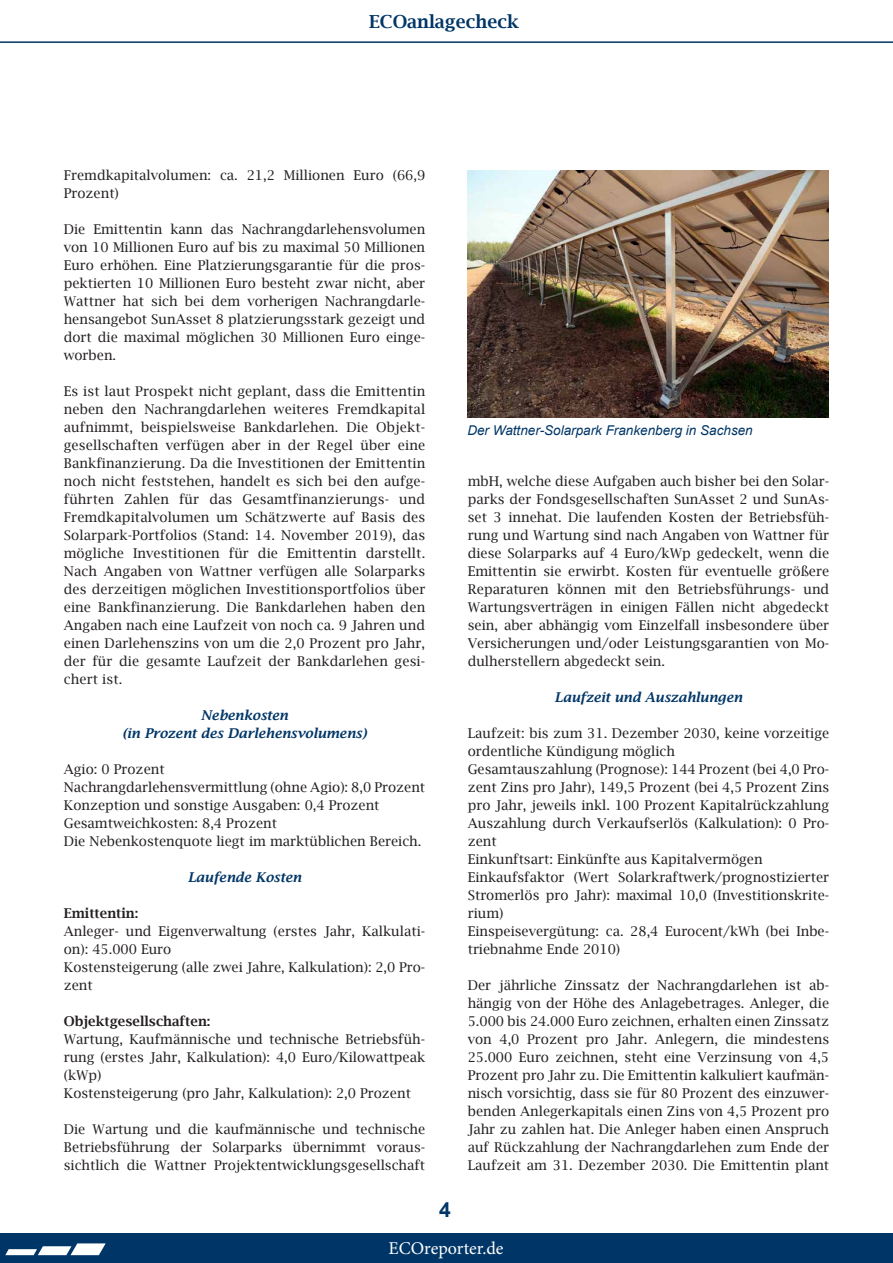
<style>
.page{position:relative;width:893px;height:1263px;background:#fff}
.page>*{position:absolute;margin:0;border:0;box-sizing:border-box;transform-origin:0 0}
.t1{font:700 21px "Arial";color:#003667}
.t2{font:18px "Minion Pro";color:#fff}
.t3{font:600 18px "Lucida Bright";color:#003667}
.t4{font:13.5px/18px "Lucida Bright";color:#231f20}
.t5{font:italic 600 13.5px/18px "Lucida Bright";color:#003667;text-align:center}
.t6{font:italic 13.5px "Arial";color:#003667}
.t7{font:600 13.5px "Lucida Bright";color:#231f20}
</style>
<div class="page">
<div style="left:0;top:1233px;width:893px;height:30px;background:#003667"></div>
<svg style="left:5px;top:1243px;width:101px;height:12px"></svg>
<hr style="left:0;top:41px;width:893px;height:2px;background:#003667">
<img style="left:467px;top:170px;width:362px;height:248px">
<h2 class="t3" style="left:369px;top:12px;width:151px">ECOanlagecheck</h2>
<p class="t4" style="left:64px;top:166px;width:363px">Fremdkapitalvolumen: ca. 21,2 Millionen Euro (66,9<br>Prozent)</p>
<p class="t4" style="left:64px;top:220px;width:363px;text-align:justify">Die Emittentin kann das Nachrangdarlehensvolumen von 10 Millionen Euro auf bis zu maximal 50 Millionen Euro erhöhen. Eine Platzierungsgarantie für die pros&shy;pektierten 10 Millionen Euro besteht zwar nicht, aber Wattner hat sich bei dem vorherigen Nachrangdarle&shy;hensangebot SunAsset 8 platzierungsstark gezeigt und dort die maximal möglichen 30 Millionen Euro einge&shy;worben.</p>
<p class="t4" style="left:64px;top:382px;width:363px;text-align:justify">Es ist laut Prospekt nicht geplant, dass die Emittentin neben den Nachrangdarlehen weiteres Fremdkapital aufnimmt, beispielsweise Bankdarlehen. Die Objekt&shy;gesellschaften verfügen aber in der Regel über eine Bankfinanzierung. Da die Investitionen der Emittentin noch nicht feststehen, handelt es sich bei den aufge&shy;führten Zahlen für das Gesamtfinanzierungs- und Fremdkapitalvolumen um Schätzwerte auf Basis des Solarpark-Portfolios (Stand: 14. November 2019), das mögliche Investitionen für die Emittentin darstellt.<br>Nach Angaben von Wattner verfügen alle Solarparks des derzeitigen möglichen Investitionsportfolios über eine Bankfinanzierung. Die Bankdarlehen haben den Angaben nach eine Laufzeit von noch ca. 9 Jahren und einen Darlehenszins von um die 2,0 Prozent pro Jahr, der für die gesamte Laufzeit der Bankdarlehen gesi&shy;chert ist.</p>
<p class="t5" style="left:122px;top:706px;width:246px">Nebenkosten<br>(in Prozent des Darlehensvolumens)</p>
<p class="t4" style="left:64px;top:760px;width:363px">Agio: 0 Prozent<br>Nachrangdarlehensvermittlung (ohne Agio): 8,0 Prozent Konzeption und sonstige Ausgaben: 0,4 Prozent Gesamtweichkosten: 8,4 Prozent<br>Die Nebenkostenquote liegt im marktüblichen Bereich.</p>
<p class="t5" style="left:188px;top:868px;width:115px">Laufende Kosten</p>
<p class="t7" style="left:64px;top:905px;width:76px">Emittentin:</p>
<p class="t4" style="left:64px;top:922px;width:363px">Anleger- und Eigenverwaltung (erstes Jahr, Kalkulati&shy;on): 45.000 Euro<br>Kostensteigerung (alle zwei Jahre, Kalkulation): 2,0 Pro&shy;zent</p>
<p class="t7" style="left:64px;top:1013px;width:148px">Objektgesellschaften:</p>
<p class="t4" style="left:64px;top:1030px;width:363px">Wartung, Kaufmännische und technische Betriebsfüh&shy;rung (erstes Jahr, Kalkulation): 4,0 Euro/Kilowattpeak (kWp)<br>Kostensteigerung (pro Jahr, Kalkulation): 2,0 Prozent</p>
<p class="t4" style="left:64px;top:1120px;width:363px;text-align:justify">Die Wartung und die kaufmännische und technische Betriebsführung der Solarparks übernimmt voraus&shy;sichtlich die Wattner Projektentwicklungsgesellschaft</p>
<p class="t6" style="left:467px;top:422px;width:287px">Der Wattner-Solarpark Frankenberg in Sachsen</p>
<p class="t4" style="left:468px;top:472px;width:363px;text-align:justify">mbH, welche diese Aufgaben auch bisher bei den Solar&shy;parks der Fondsgesellschaften SunAsset 2 und SunAs&shy;set 3 innehat. Die laufenden Kosten der Betriebsfüh&shy;rung und Wartung sind nach Angaben von Wattner für diese Solarparks auf 4 Euro/kWp gedeckelt, wenn die Emittentin sie erwirbt. Kosten für eventuelle größere Reparaturen können mit den Betriebsführungs- und Wartungsverträgen in einigen Fällen nicht abgedeckt sein, aber abhängig vom Einzelfall insbesondere über Versicherungen und/oder Leistungsgarantien von Mo&shy;dulherstellern abgedeckt sein.</p>
<p class="t5" style="left:555px;top:688px;width:189px">Laufzeit und Auszahlungen</p>
<p class="t4" style="left:468px;top:724px;width:363px">Laufzeit: bis zum 31. Dezember 2030, keine vorzeitige ordentliche Kündigung möglich<br>Gesamtauszahlung (Prognose): 144 Prozent (bei 4,0 Pro&shy;zent Zins pro Jahr), 149,5 Prozent (bei 4,5 Prozent Zins pro Jahr, jeweils inkl. 100 Prozent Kapitalrückzahlung Auszahlung durch Verkaufserlös (Kalkulation): 0 Pro&shy;zent<br>Einkunftsart: Einkünfte aus Kapitalvermögen Einkaufsfaktor (Wert Solarkraftwerk/prognostizierter Stromerlös pro Jahr): maximal 10,0 (Investitionskrite&shy;rium)<br>Einspeisevergütung: ca. 28,4 Eurocent/kWh (bei Inbe&shy;triebnahme Ende 2010)</p>
<p class="t4" style="left:468px;top:976px;width:363px;text-align:justify">Der jährliche Zinssatz der Nachrangdarlehen ist ab&shy;hängig von der Höhe des Anlagebetrages. Anleger, die 5.000 bis 24.000 Euro zeichnen, erhalten einen Zinssatz von 4,0 Prozent pro Jahr. Anlegern, die mindestens 25.000 Euro zeichnen, steht eine Verzinsung von 4,5<br>Prozent pro Jahr zu. Die Emittentin kalkuliert kaufmän&shy;nisch vorsichtig, dass sie für 80 Prozent des einzuwer&shy;benden Anlegerkapitals einen Zins von 4,5 Prozent pro Jahr zu zahlen hat. Die Anleger haben einen Anspruch auf Rückzahlung der Nachrangdarlehen zum Ende der Laufzeit am 31. Dezember 2030. Die Emittentin plant</p>
<h1 class="t1" style="left:439px;top:1195px;width:13px">4</h1>
<h2 class="t2" style="left:388px;top:1237px;width:117px">ECOreporter.de</h2>
</div>
